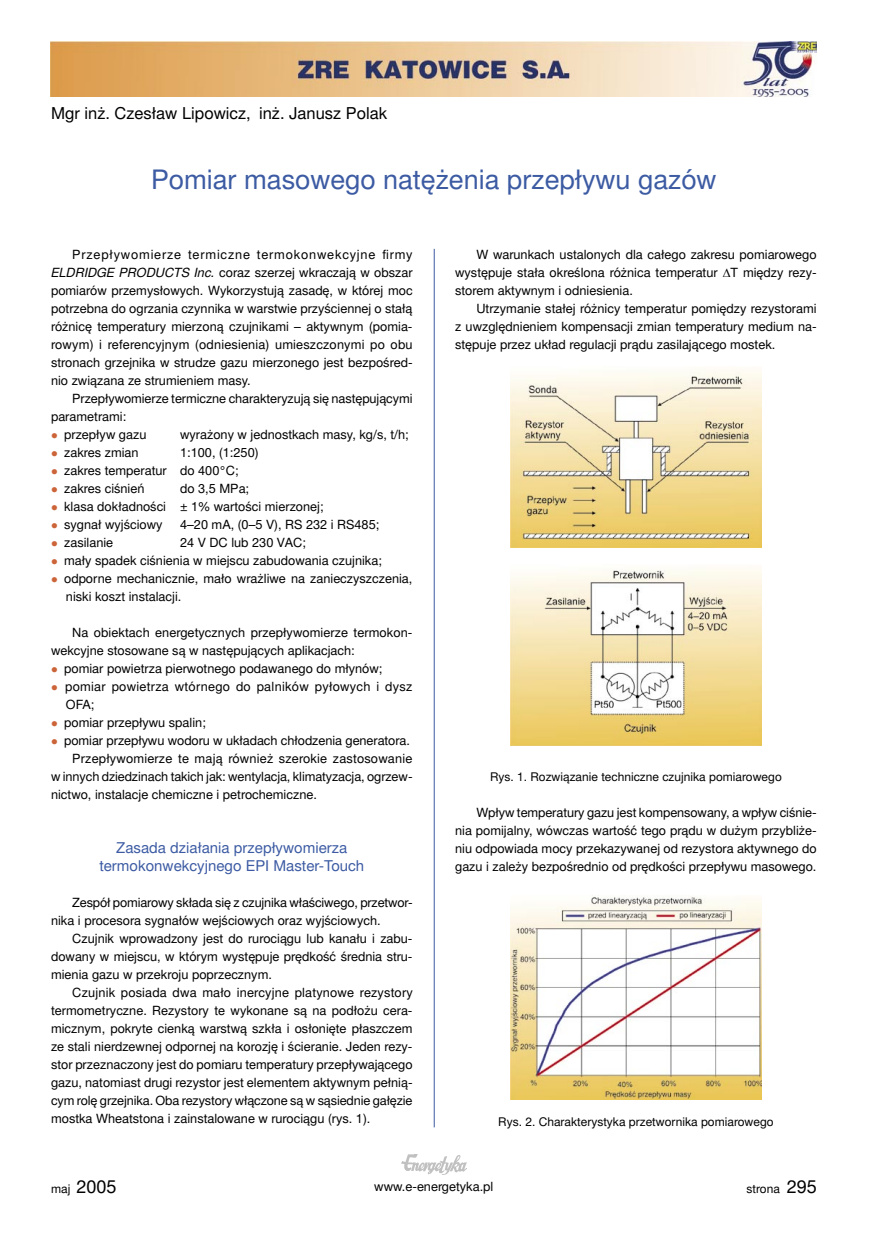
<style>
.page{position:relative;width:872px;height:1255px;background:#fff}
.page>*{position:absolute;margin:0;border:0;box-sizing:border-box;transform-origin:0 0}
.Tekst_zwykły{font:27px "Switzer PSEFN";color:#3c5ba3}
.t1{font:18px "Switzer PSEFN";color:#000}
.Tekst_zwykły-2{font:16.5px "Switzer PSEFN";color:#000}
.Tekst_zwykły-3{font:15px "Switzer PSEFN";color:#3c5ba3}
.Tekst_zwykły-4{font:12.75px/18px "Switzer PSEFN";color:#000;text-align:justify}
.Tekst_zwykły-5{font:12.75px/18px "Switzer PSEFN";letter-spacing:.02em;color:#000}
.Tekst_zwykły-6{font:12px "Switzer PSEFN";color:#000}
.s1{font-style:italic}
.s2{color:#cc643a}
.s3{font-size:12px}
.s4{font-size:18px}
</style>
<div class="page">
<img style="left:401px;top:1154px;width:65px;height:20px">
<img style="left:51px;top:42px;width:766px;height:54px">
<img style="left:510px;top:369px;width:251px;height:178px">
<img style="left:510px;top:568px;width:251px;height:177px">
<img style="left:510px;top:895px;width:251px;height:203px">
<hr style="left:434px;top:249px;width:1px;height:878px;background:#3c5ba3">
<p class="Tekst_zwykły-2" style="left:51px;top:104px;width:337px">Mgr inż. Czesław Lipowicz, inż. Janusz Polak</p>
<p class="Tekst_zwykły" style="left:151px;top:164px;width:567px">Pomiar masowego natężenia przepływu gazów</p>
<p class="Tekst_zwykły-4" style="left:51px;top:245px;width:363px;text-indent:21px">Przepływomierze termiczne termokonwekcyjne firmy <span class="s1">ELDRIDGE PRODUCTS Inc.</span> coraz szerzej wkraczają w obszar pomiarów przemysłowych. Wykorzystują zasadę, w której moc potrzebna do ogrzania czynnika w warstwie przyściennej o stałą różnicę temperatury mierzoną czujnikami – aktywnym (pomia&shy;rowym) i referencyjnym (odniesienia) umieszczonymi po obu stronach grzejnika w strudze gazu mierzonego jest bezpośred&shy;nio związana ze strumieniem masy.</p>
<p class="Tekst_zwykły-4" style="left:51px;top:389px;width:363px;text-indent:21px">Przepływomierze termiczne charakteryzują się następującymi parametrami:</p>
<p class="Tekst_zwykły-4" style="left:51px;top:425px;width:97px"><span class="s2">●</span> przepływ gazu</p>
<p class="Tekst_zwykły-4" style="left:180px;top:425px;width:230px">wyrażony w jednostkach masy, kg/s, t/h;</p>
<p class="Tekst_zwykły-4" style="left:51px;top:443px;width:89px"><span class="s2">●</span> zakres zmian</p>
<p class="Tekst_zwykły-4" style="left:180px;top:443px;width:80px">1:100, (1:250)</p>
<p class="Tekst_zwykły-4" style="left:51px;top:461px;width:189px"><span class="s2">●</span> zakres temperatur do 400°C;</p>
<p class="Tekst_zwykły-4" style="left:51px;top:479px;width:95px"><span class="s2">●</span> zakres ciśnień</p>
<p class="Tekst_zwykły-4" style="left:180px;top:479px;width:71px">do 3,5 MPa;</p>
<p class="Tekst_zwykły-4" style="left:51px;top:497px;width:274px"><span class="s2">●</span> klasa dokładności ± 1% wartości mierzonej;</p>
<p class="Tekst_zwykły-4" style="left:51px;top:515px;width:113px"><span class="s2">●</span> sygnał wyjściowy</p>
<p class="Tekst_zwykły-4" style="left:180px;top:515px;width:201px">4–20 mA, (0–5 V), RS 232 i RS485;</p>
<p class="Tekst_zwykły-4" style="left:51px;top:533px;width:64px"><span class="s2">●</span> zasilanie</p>
<p class="Tekst_zwykły-4" style="left:180px;top:533px;width:127px">24 V DC lub 230 VAC;</p>
<p class="Tekst_zwykły-4" style="left:51px;top:551px;width:332px"><span class="s2">●</span> mały spadek ciśnienia w miejscu zabudowania czujnika;</p>
<p class="Tekst_zwykły-4" style="left:66px;top:569px;width:348px;text-indent:-15px"><span class="s2">●</span> odporne mechanicznie, mało wrażliwe na zanieczyszczenia, niski koszt instalacji.</p>
<p class="Tekst_zwykły-4" style="left:51px;top:623px;width:363px;text-indent:21px">Na obiektach energetycznych przepływomierze termokon&shy;wekcyjne stosowane są w następujących aplikacjach:</p>
<p class="Tekst_zwykły-4" style="left:51px;top:659px;width:333px"><span class="s2">●</span> pomiar powietrza pierwotnego podawanego do młynów;</p>
<p class="Tekst_zwykły-5" style="left:66px;top:677px;width:348px;text-indent:-15px"><span class="s2">●</span> pomiar powietrza wtórnego do palników pyłowych i dysz<br>OFA;</p>
<p class="Tekst_zwykły-4" style="left:51px;top:713px;width:156px"><span class="s2">●</span> pomiar przepływu spalin;</p>
<p class="Tekst_zwykły-4" style="left:51px;top:731px;width:360px"><span class="s2">●</span> pomiar przepływu wodoru w układach chłodzenia generatora.</p>
<p class="Tekst_zwykły-4" style="left:51px;top:749px;width:363px;text-indent:21px">Przepływomierze te mają również szerokie zastosowanie w innych dziedzinach takich jak: wentylacja, klimatyzacja, ogrzew&shy;nictwo, instalacje chemiczne i petrochemiczne.</p>
<p class="Tekst_zwykły-3" style="left:116px;top:839px;width:233px">Zasada działania przepływomierza</p>
<p class="Tekst_zwykły-3" style="left:99px;top:857px;width:266px">termokonwekcyjnego EPI Master-Touch</p>
<p class="Tekst_zwykły-4" style="left:51px;top:893px;width:363px;text-indent:21px">Zespół pomiarowy składa się z czujnika właściwego, przetwor&shy;nika i procesora sygnałów wejściowych oraz wyjściowych.</p>
<p class="Tekst_zwykły-4" style="left:51px;top:929px;width:363px;text-indent:21px">Czujnik wprowadzony jest do rurociągu lub kanału i zabu&shy;dowany w miejscu, w którym występuje prędkość średnia stru&shy;mienia gazu w przekroju poprzecznym.</p>
<p class="Tekst_zwykły-4" style="left:51px;top:983px;width:363px;text-indent:21px">Czujnik posiada dwa mało inercyjne platynowe rezystory termometryczne. Rezystory te wykonane są na podłożu cera&shy;micznym, pokryte cienką warstwą szkła i osłonięte płaszczem ze stali nierdzewnej odpornej na korozję i ścieranie. Jeden rezy&shy;stor przeznaczony jest do pomiaru temperatury przepływającego gazu, natomiast drugi rezystor jest elementem aktywnym pełnią&shy;cym rolę grzejnika. Oba rezystory włączone są w sąsiednie gałęzie mostka Wheatstona i zainstalowane w rurociągu (rys. 1).</p>
<p class="Tekst_zwykły-4" style="left:455px;top:245px;width:363px;text-indent:21px">W warunkach ustalonych dla całego zakresu pomiarowego występuje stała określona różnica temperatur ∆T między rezy&shy;storem aktywnym i odniesienia.</p>
<p class="Tekst_zwykły-4" style="left:455px;top:299px;width:363px;text-indent:21px">Utrzymanie stałej różnicy temperatur pomiędzy rezystorami z uwzględnieniem kompensacji zmian temperatury medium na&shy;stępuje przez układ regulacji prądu zasilającego mostek.</p>
<p class="Tekst_zwykły-6" style="left:490px;top:769px;width:293px">Rys. 1. Rozwiązanie techniczne czujnika pomiarowego</p>
<p class="Tekst_zwykły-4" style="left:455px;top:803px;width:363px;text-indent:21px">Wpływ temperatury gazu jest kompensowany, a wpływ ciśnie&shy;nia pomijalny, wówczas wartość tego prądu w dużym przybliże&shy;niu odpowiada mocy przekazywanej od rezystora aktywnego do gazu i zależy bezpośrednio od prędkości przepływu masowego.</p>
<p class="Tekst_zwykły-6" style="left:498px;top:1114px;width:277px">Rys. 2. Charakterystyka przetwornika pomiarowego</p>
<h2 class="t1" style="left:51px;top:1175px;width:67px"><span class="s3">maj</span> 2005</h2>
<p class="Tekst_zwykły-4" style="left:374px;top:1177px;width:121px">www.e-energetyka.pl</p>
<p class="Tekst_zwykły-6" style="left:746px;top:1181px;width:72px">strona <span class="s4">295</span></p>
</div>
